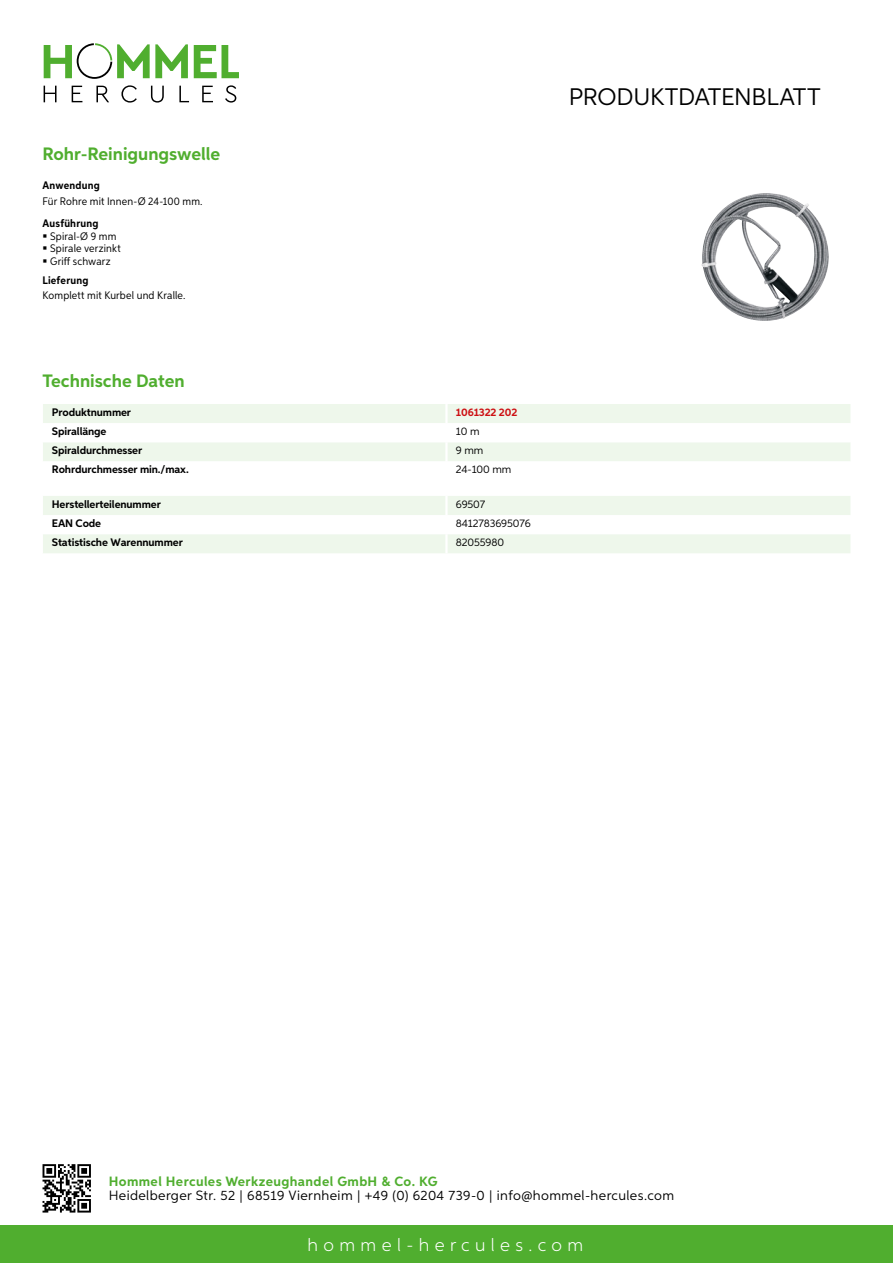
<style>
.page{position:relative;width:893px;height:1263px;background:#fff}
.page>*{position:absolute;margin:0;border:0;box-sizing:border-box;transform-origin:0 0}
.t1{font:24px "Aspira";letter-spacing:-.01em;color:#000}
.t2{font:700 18px "Aspira";color:#50ae2f}
.t3{font:300 18px "Aspira";letter-spacing:.3em;color:#fff}
.t4{font:13.5px "Aspira";letter-spacing:.03em;color:#000}
.t5{font:700 13.5px "Aspira";letter-spacing:.03em;color:#50ae2f}
.t6{font:700 10.95px "Aspira";letter-spacing:-.01em;color:#000}
.t7{font:10.95px/12.8px "Aspira Nar";letter-spacing:.015em;color:#000}
.t8{font:10.95px "Aspira";letter-spacing:-.01em;color:#000}
.t9{font:700 10.95px "Aspira Nar";letter-spacing:.02em;color:#000}
.t10{font:700 10.95px "Aspira";letter-spacing:-.01em;color:#cd1013}
</style>
<div class="page">
<div style="left:0;top:1226px;width:893px;height:37px;background:#50ae2f"></div>
<svg style="left:43px;top:1164px;width:48px;height:48px"></svg>
<svg style="left:194px;top:45px;width:45px;height:33px"></svg>
<svg style="left:44px;top:43px;width:144px;height:36px"></svg>
<svg style="left:44px;top:86px;width:13px;height:16px"></svg>
<svg style="left:72px;top:86px;width:10px;height:16px"></svg>
<svg style="left:96px;top:86px;width:13px;height:16px"></svg>
<svg style="left:121px;top:85px;width:16px;height:18px"></svg>
<svg style="left:151px;top:86px;width:13px;height:17px"></svg>
<svg style="left:179px;top:86px;width:10px;height:16px"></svg>
<svg style="left:202px;top:86px;width:11px;height:16px"></svg>
<svg style="left:225px;top:85px;width:11px;height:18px"></svg>
<div style="left:43px;top:404px;width:807px;height:19px;background:#eef7eb"></div>
<div style="left:43px;top:442px;width:807px;height:19px;background:#eef7eb"></div>
<hr style="left:445px;top:404px;width:3px;height:19px;background:#fff">
<hr style="left:445px;top:442px;width:3px;height:19px;background:#fff">
<svg style="left:43px;top:496px;width:807px;height:57px"></svg>
<hr style="left:445px;top:534px;width:3px;height:19px;background:#fff">
<img style="left:701px;top:193px;width:128px;height:128px">
<h2 class="t2" style="left:43px;top:142px;width:179px">Rohr-Reinigungswelle</h2>
<p class="t9" style="left:43px;top:179px;width:59px">Anwendung</p>
<p class="t7" style="left:43px;top:194px;width:162px">Für Rohre mit Innen-Ø 24-100 mm.</p>
<p class="t9" style="left:43px;top:216px;width:58px">Ausführung</p>
<p class="t7" style="left:50px;top:229px;width:72px">Spiral-Ø 9 mm<br>Spirale verzinkt<br>Griff schwarz</p>
<p class="t9" style="left:43px;top:274px;width:47px">Lieferung</p>
<p class="t7" style="left:43px;top:289px;width:144px">Komplett mit Kurbel und Kralle.</p>
<h2 class="t2" style="left:43px;top:370px;width:144px">Technische Daten</h2>
<p class="t6" style="left:52px;top:405px;width:81px">Produktnummer</p>
<p class="t10" style="left:456px;top:405px;width:63px">1061322 202</p>
<p class="t6" style="left:52px;top:425px;width:56px">Spirallänge</p>
<p class="t8" style="left:456px;top:425px;width:25px">10 m</p>
<p class="t6" style="left:52px;top:444px;width:92px">Spiraldurchmesser</p>
<p class="t8" style="left:456px;top:444px;width:29px">9 mm</p>
<p class="t6" style="left:52px;top:463px;width:138px">Rohrdurchmesser min./max.</p>
<p class="t8" style="left:456px;top:463px;width:57px">24-100 mm</p>
<p class="t6" style="left:52px;top:497px;width:111px">Herstellerteilenummer</p>
<p class="t8" style="left:456px;top:497px;width:31px">69507</p>
<p class="t6" style="left:52px;top:516px;width:51px">EAN Code</p>
<p class="t8" style="left:456px;top:517px;width:76px">8412783695076</p>
<p class="t6" style="left:52px;top:536px;width:132px">Statistische Warennummer</p>
<p class="t8" style="left:456px;top:536px;width:50px">82055980</p>
<h1 class="t1" style="left:569px;top:82px;width:253px">Produktdatenblatt</h1>
<p class="t5" style="left:109px;top:1172px;width:330px">Hommel Hercules Werkzeughandel GmbH &amp; Co. KG</p>
<p class="t4" style="left:109px;top:1187px;width:567px">Heidelberger Str. 52 | 68519 Viernheim | +49 (0) 6204 739-0 | info@hommel-hercules.com</p>
<h2 class="t3" style="left:307px;top:1234px;width:277px">hommel-hercules.com</h2>
</div>
